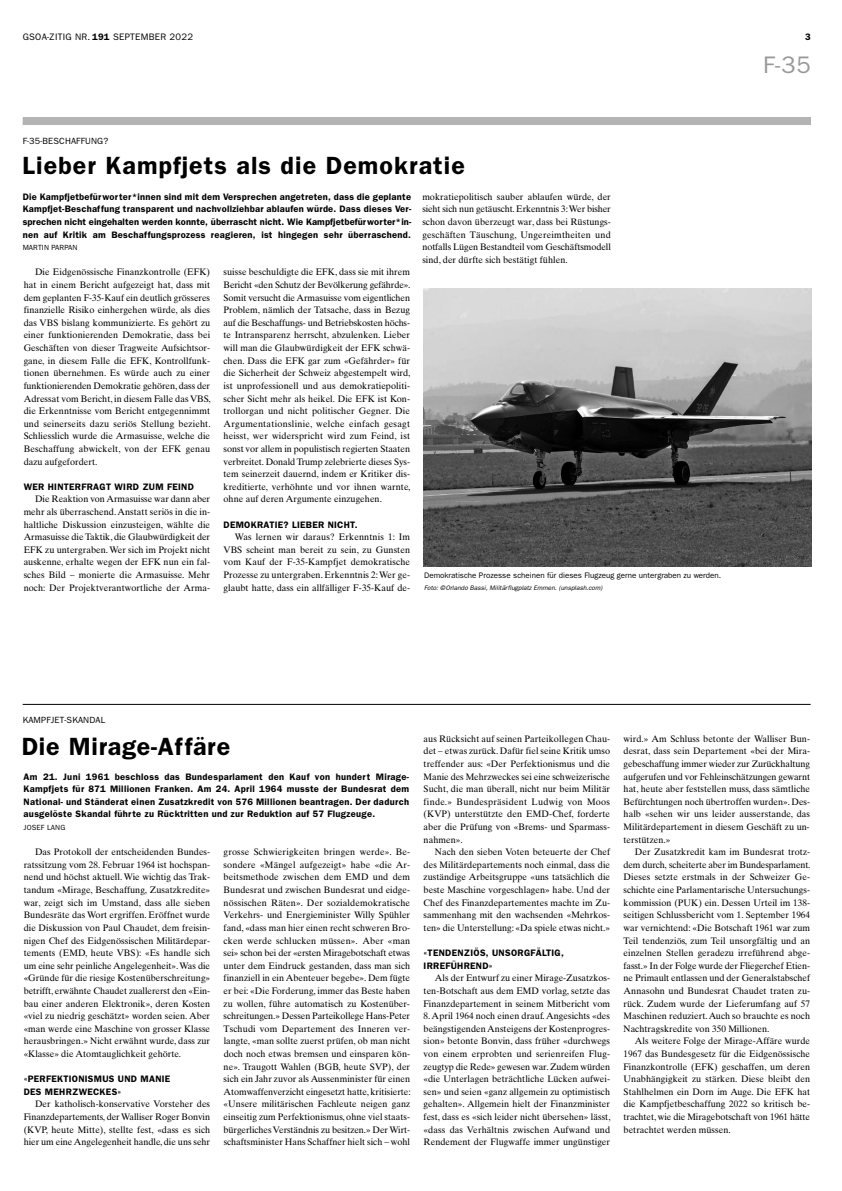
<style>
.page{position:relative;width:842px;height:1191px;background:#fff}
.page>*{position:absolute;margin:0;border:0;box-sizing:border-box;transform-origin:0 0}
.t1{font:600 25px "Franklin Gothic";letter-spacing:.04em;color:#000}
.t2{font:24px "Franklin Gothic";color:#999}
.t3{font:9.4px/12.6px "Times Ten";letter-spacing:.005em;color:#000;text-align:justify}
.t4{font:600 9.4px/12.6px "Franklin Gothic";letter-spacing:.03em;color:#000;text-align:justify}
.t5{font:9.4px "Franklin Gothic";letter-spacing:.03em;color:#000}
.t6{font:9px "Franklin Gothic";letter-spacing:.02em;color:#000}
.t7{font:8px "Franklin Gothic";color:#000}
.t8{font:7.5px "Franklin Gothic";letter-spacing:.02em;color:#000}
.t9{font:italic 6.5px "Franklin Gothic";color:#000}
.s1{font-weight:600}
</style>
<div class="page">
<div style="left:23px;top:117px;width:788px;height:8px;background:#b3b3b3"></div>
<hr style="left:23px;top:704px;width:788px;height:1px;background:#000">
<img style="left:423px;top:289px;width:388px;height:277px">
<p class="t5" style="left:23px;top:32px;width:172px">GSOA-ZITIG NR. <span class="s1">191</span> SEPTEMBER 2022</p>
<p class="t6" style="left:23px;top:136px;width:87px">F-35-BESCHAFFUNG?</p>
<h1 class="t1" style="left:23px;top:151px;width:444px">Lieber Kampfjets als die Demokratie</h1>
<p class="t4" style="left:23px;top:190px;width:390px">Die Kampfjetbefürworter*innen sind mit dem Versprechen angetreten, dass die geplante Kampfjet-Beschaffung transparent und nachvollziehbar ablaufen würde. Dass dieses Ver&shy;sprechen nicht eingehalten werden konnte, überrascht nicht. Wie Kampfjetbefürworter*in&shy;nen auf Kritik am Beschaffungsprozess reagieren, ist hingegen sehr überraschend.</p>
<p class="t8" style="left:23px;top:243px;width:56px">MARTIN PARPAN</p>
<p class="t3" style="left:24px;top:267px;width:189px;text-indent:11px">Die Eidgenössische Finanzkontrolle (EFK) hat in einem Bericht aufgezeigt hat, dass mit dem geplanten F-35-Kauf ein deutlich grösseres finanzielle Risiko einhergehen würde, als dies das VBS bislang kommunizierte. Es gehört zu einer funktionierenden Demokratie, dass bei Geschäften von dieser Tragweite Aufsichtsor&shy;gane, in diesem Falle die EFK, Kontrollfunk&shy;tionen übernehmen. Es würde auch zu einer funktionierenden Demokratie gehören, dass der Adressat vom Bericht, in diesem Falle das VBS, die Erkenntnisse vom Bericht entgegennimmt und seinerseits dazu seriös Stellung bezieht.<br>Schliesslich wurde die Armasuisse, welche die Beschaffung abwickelt, von der EFK genau dazu aufgefordert.</p>
<p class="t4" style="left:24px;top:480px;width:172px">WER HINTERFRAGT WIRD ZUM FEIND</p>
<p class="t3" style="left:24px;top:494px;width:188px;text-indent:11px">Die Reaktion von Armasuisse war dann aber mehr als überraschend.Anstatt seriös in die in&shy;haltliche Diskussion einzusteigen, wählte die Armasuisse die Taktik, die Glaubwürdigkeit der EFK zu untergraben.Wer sich im Projekt nicht auskenne, erhalte wegen der EFK nun ein fal&shy;sches Bild – monierte die Armasuisse. Mehr noch: Der Projektverantwortliche der Arma-</p>
<p class="t3" style="left:224px;top:267px;width:189px">suisse beschuldigte die EFK, dass sie mit ihrem Bericht «den Schutz der Bevölkerung gefährde».<br>Somit versucht die Armasuisse vom eigentlichen Problem, nämlich der Tatsache, dass in Bezug auf die Beschaffungs- und Betriebskosten höchs&shy;te Intransparenz herrscht, abzulenken. Lieber will man die Glaubwürdigkeit der EFK schwä&shy;chen. Dass die EFK gar zum «Gefährder» für die Sicherheit der Schweiz abgestempelt wird, ist unprofessionell und aus demokratiepoliti&shy;scher Sicht mehr als heikel. Die EFK ist Kon&shy;trollorgan und nicht politischer Gegner. Die Argumentationslinie, welche einfach gesagt heisst, wer widerspricht wird zum Feind, ist sonst vor allem in populistisch regierten Staaten verbreitet. Donald Trump zelebrierte dieses Sys&shy;tem seinerzeit dauernd, indem er Kritiker dis&shy;kreditierte, verhöhnte und vor ihnen warnte, ohne auf deren Argumente einzugehen.</p>
<p class="t4" style="left:224px;top:518px;width:136px">DEMOKRATIE? LIEBER NICHT.</p>
<p class="t3" style="left:224px;top:531px;width:188px;text-indent:11px">Was lernen wir daraus? Erkenntnis 1: Im VBS scheint man bereit zu sein, zu Gunsten vom Kauf der F-35-Kampfjet demokratische Prozesse zu untergraben. Erkenntnis 2:Wer ge&shy;glaubt hatte, dass ein allfälliger F-35-Kauf de-</p>
<p class="t3" style="left:422px;top:191px;width:190px">mokratiepolitisch sauber ablaufen würde, der sieht sich nun getäuscht. Erkenntnis 3:Wer bisher schon davon überzeugt war, dass bei Rüstungs&shy;geschäften Täuschung, Ungereimtheiten und notfalls Lügen Bestandteil vom Geschäftsmodell sind, der dürfte sich bestätigt fühlen.</p>
<p class="t7" style="left:424px;top:570px;width:299px">Demokratische Prozesse scheinen für dieses Flugzeug gerne untergraben zu werden.</p>
<p class="t9" style="left:424px;top:584px;width:180px">Foto: ©Orlando Bassi, Militärflugplatz Emmen. (unsplash.com)</p>
<p class="t4" style="left:805px;top:31px;width:7px">3</p>
<h2 class="t2" style="left:763px;top:51px;width:49px">F-35</h2>
<p class="t6" style="left:23px;top:714px;width:84px">KAMPFJET-SKANDAL</p>
<h1 class="t1" style="left:22px;top:731px;width:210px">Die Mirage-Affäre</h1>
<p class="t4" style="left:24px;top:770px;width:387px">Am 21. Juni 1961 beschloss das Bundesparlament den Kauf von hundert Mirage-Kampfjets für 871 Millionen Franken. Am 24. April 1964 musste der Bundesrat dem National- und Ständerat einen Zusatzkredit von 576 Millionen beantragen. Der dadurch ausgelöste Skandal führte zu Rücktritten und zur Reduktion auf 57 Flugzeuge.</p>
<p class="t8" style="left:24px;top:823px;width:43px">JOSEF LANG</p>
<p class="t3" style="left:24px;top:846px;width:188px;text-indent:11px">Das Protokoll der entscheidenden Bundes&shy;ratssitzung vom 28. Februar 1964 ist hochspan&shy;nend und höchst aktuell. Wie wichtig das Trak&shy;tandum «Mirage, Beschaffung, Zusatzkredite» war, zeigt sich im Umstand, dass alle sieben Bundesräte das Wort ergriffen. Eröffnet wurde die Diskussion von Paul Chaudet, dem freisin&shy;nigen Chef des Eidgenössischen Militärdepar&shy;tements (EMD, heute VBS): «Es handle sich um eine sehr peinliche Angelegenheit».Was die «Gründe für die riesige Kostenüberschreitung» betrifft, erwähnte Chaudet zuallererst den «Ein&shy;bau einer anderen Elektronik», deren Kosten «viel zu niedrig geschätzt» worden seien. Aber «man werde eine Maschine von grosser Klasse herausbringen.» Nicht erwähnt wurde, dass zur «Klasse» die Atomtauglichkeit gehörte.</p>
<p class="t4" style="left:24px;top:1072px;width:148px">«PERFEKTIONISMUS UND MANIE<br>DES MEHRZWECKES»</p>
<p class="t3" style="left:24px;top:1098px;width:188px;text-indent:11px">Der katholisch-konservative Vorsteher des Finanzdepartements, der Walliser Roger Bonvin (KVP, heute Mitte), stellte fest, «dass es sich hier um eine Angelegenheit handle, die uns sehr</p>
<p class="t3" style="left:224px;top:846px;width:189px">grosse Schwierigkeiten bringen werde». Be&shy;sondere «Mängel aufgezeigt» habe «die Ar&shy;beitsmethode zwischen dem EMD und dem Bundesrat und zwischen Bundesrat und eidge&shy;nössischen Räten». Der sozialdemokratische Verkehrs- und Energieminister Willy Spühler fand, «dass man hier einen recht schweren Bro&shy;cken werde schlucken müssen». Aber «man sei» schon bei der «ersten Miragebotschaft etwas unter dem Eindruck gestanden, dass man sich finanziell in ein Abenteuer begebe». Dem fügte er bei: «Die Forderung, immer das Beste haben zu wollen, führe automatisch zu Kostenüber&shy;schreitungen.» Dessen Parteikollege Hans-Peter Tschudi vom Departement des Inneren ver&shy;langte, «man sollte zuerst prüfen, ob man nicht doch noch etwas bremsen und einsparen kön&shy;ne». Traugott Wahlen (BGB, heute SVP), der sich ein Jahr zuvor als Aussenminister für einen Atomwaffenverzicht eingesetzt hatte, kritisierte: «Unsere militärischen Fachleute neigen ganz einseitig zum Perfektionismus, ohne viel staats&shy;bürgerliches Verständnis zu besitzen.» Der Wirt&shy;schaftsminister Hans Schaffner hielt sich – wohl</p>
<p class="t3" style="left:424px;top:733px;width:188px">aus Rücksicht auf seinen Parteikollegen Chau&shy;det – etwas zurück. Dafür fiel seine Kritik umso treffender aus: «Der Perfektionismus und die Manie des Mehrzweckes sei eine schweizerische Sucht, die man überall, nicht nur beim Militär finde.» Bundespräsident Ludwig von Moos (KVP) unterstützte den EMD-Chef, forderte aber die Prüfung von «Brems- und Sparmass&shy;nahmen».</p>
<p class="t3" style="left:424px;top:846px;width:188px;text-indent:11px">Nach den sieben Voten beteuerte der Chef des Militärdepartements noch einmal, dass die zuständige Arbeitsgruppe «uns tatsächlich die beste Maschine vorgeschlagen» habe. Und der Chef des Finanzdepartementes machte im Zu&shy;sammenhang mit den wachsenden «Mehrkos&shy;ten» die Unterstellung: «Da spiele etwas nicht.»</p>
<p class="t4" style="left:424px;top:946px;width:142px">«TENDENZIÖS, UNSORGFÄLTIG,<br>IRREFÜHREND»</p>
<p class="t3" style="left:424px;top:972px;width:189px;text-indent:11px">Als der Entwurf zu einer Mirage-Zusatzkos&shy;ten-Botschaft aus dem EMD vorlag, setzte das Finanzdepartement in seinem Mitbericht vom 8.April 1964 noch einen drauf.Angesichts «des beängstigenden Ansteigens der Kostenprogres&shy;sion» betonte Bonvin, dass früher «durchwegs von einem erprobten und serienreifen Flug&shy;zeugtyp die Rede» gewesen war. Zudem würden «die Unterlagen beträchtliche Lücken aufwei&shy;sen» und seien «ganz allgemein zu optimistisch gehalten». Allgemein hielt der Finanzminister fest, dass es «sich leider nicht übersehen» lässt, «dass das Verhältnis zwischen Aufwand und Rendement der Flugwaffe immer ungünstiger</p>
<p class="t3" style="left:623px;top:733px;width:188px">wird.» Am Schluss betonte der Walliser Bun&shy;desrat, dass sein Departement «bei der Mira&shy;gebeschaffung immer wieder zur Zurückhaltung aufgerufen und vor Fehleinschätzungen gewarnt hat, heute aber feststellen muss, dass sämtliche Befürchtungen noch übertroffen wurden». Des&shy;halb «sehen wir uns leider ausserstande, das Militärdepartement in diesem Geschäft zu un&shy;terstützen.»</p>
<p class="t3" style="left:623px;top:846px;width:189px;text-indent:11px">Der Zusatzkredit kam im Bundesrat trotz&shy;dem durch, scheiterte aber im Bundesparlament.<br>Dieses setzte erstmals in der Schweizer Ge&shy;schichte eine Parlamentarische Untersuchungs&shy;kommission (PUK) ein. Dessen Urteil im 138- seitigen Schlussbericht vom 1. September 1964 war vernichtend: «Die Botschaft 1961 war zum Teil tendenziös, zum Teil unsorgfältig und an einzelnen Stellen geradezu irreführend abge&shy;fasst.» In der Folge wurde der Fliegerchef Etien&shy;ne Primault entlassen und der Generalstabschef Annasohn und Bundesrat Chaudet traten zu&shy;rück. Zudem wurde der Lieferumfang auf 57<br>Maschinen reduziert.Auch so brauchte es noch Nachtragskredite von 350 Millionen.</p>
<p class="t3" style="left:623px;top:1035px;width:188px;text-indent:11px">Als weitere Folge der Mirage-Affäre wurde 1967 das Bundesgesetz für die Eidgenössische Finanzkontrolle (EFK) geschaffen, um deren Unabhängigkeit zu stärken. Diese bleibt den Stahlhelmen ein Dorn im Auge. Die EFK hat die Kampfjetbeschaffung 2022 so kritisch be&shy;trachtet, wie die Miragebotschaft von 1961 hätte betrachtet werden müssen.</p>
</div>
